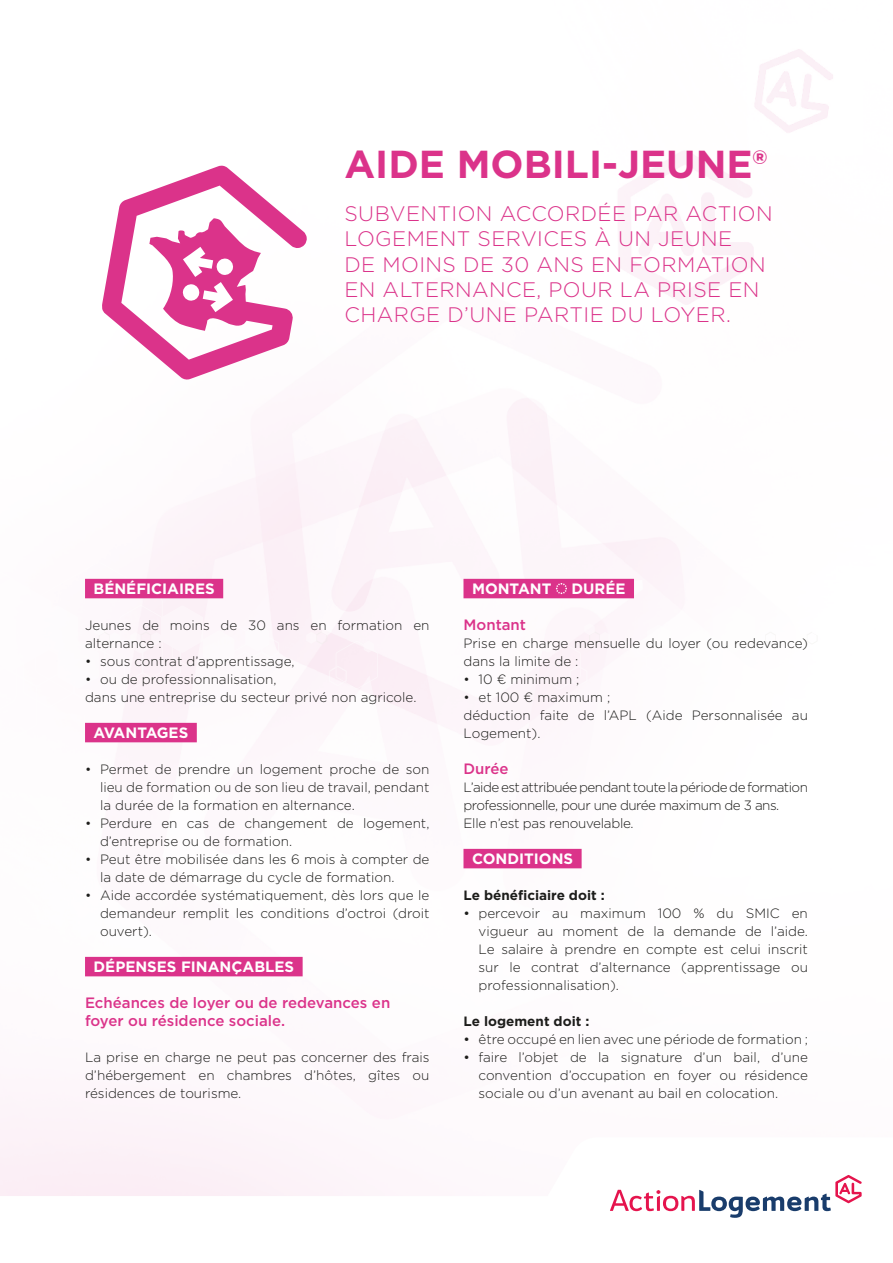
<style>
.page{position:relative;width:893px;height:1263px;background:#fff}
.page>*{position:absolute;margin:0;border:0;box-sizing:border-box;transform-origin:0 0}
.t1{font:700 39px "Gotham";color:#db338a}
.t2{font:300 21px/25.2px "Gotham";letter-spacing:.02em;color:#db338a}
.t3{font:500 15px/18px "Gotham";color:#db338a}
.t4{font:700 15px "Gotham";color:#fff}
.t5{font:700 15px "Gotham";letter-spacing:-.025em;color:#fff}
.t6{font:300 13.5px/18px "Gotham";color:#1d1d1b}
.t7{font:300 13.5px/18px "Gotham";letter-spacing:-.04em;color:#1d1d1b}
.t8{font:700 13.5px "Gotham";color:#1d1d1b}
.s1{font-weight:400}
</style>
<div class="page">
<svg style="left:0;top:521px;width:348px;height:239px"></svg>
<svg style="left:0;top:561px;width:378px;height:148px"></svg>
<svg style="left:0;top:1137px;width:849px;height:59px;fill:#fdf6fa"></svg>
<svg style="left:610px;top:1175px;width:252px;height:43px"></svg>
<svg style="left:568px;top:521px;width:154px;height:239px"></svg>
<div style="left:85px;top:579px;width:138px;height:19px;background:#db338a"></div>
<div style="left:85px;top:723px;width:112px;height:19px;background:#db338a"></div>
<div style="left:85px;top:957px;width:218px;height:19px;background:#db338a"></div>
<div style="left:463px;top:579px;width:171px;height:19px;background:#db338a"></div>
<div style="left:463px;top:849px;width:119px;height:19px;background:#db338a"></div>
<svg style="left:538px;top:561px;width:280px;height:148px"></svg>
<svg style="left:102px;top:166px;width:205px;height:214px"></svg>
<h1 class="t1" style="left:344px;top:138px;width:424px">AIDE MOBILI-JEUNE®</h1>
<h2 class="t2" style="left:344px;top:201px;width:430px">SUBVENTION ACCORDÉE PAR ACTION<br>LOGEMENT SERVICES À UN JEUNE<br>DE MOINS DE 30 ANS EN FORMATION<br>EN ALTERNANCE, POUR LA PRISE EN<br>CHARGE D’UNE PARTIE DU LOYER.</h2>
<p class="t4" style="left:94px;top:579px;width:123px">BÉNÉFICIAIRES</p>
<p class="t6" style="left:85px;top:616px;width:346px">Jeunes de moins de 30 ans en formation en alternance :</p>
<p class="t6" style="left:85px;top:652px;width:211px">• sous contrat d’apprentissage,</p>
<p class="t6" style="left:85px;top:670px;width:333px">• ou de professionnalisation,<br>dans une entreprise du secteur privé non agricole.</p>
<p class="t5" style="left:94px;top:723px;width:96px">AVANTAGES</p>
<p class="t6" style="left:100px;top:760px;width:331px;text-align:justify;text-indent:-15px">• Permet de prendre un logement proche de son lieu de formation ou de son lieu de travail, pendant la durée de la formation en alternance.</p>
<p class="t6" style="left:100px;top:814px;width:331px;text-indent:-15px">• Perdure en cas de changement de logement, d’entreprise ou de formation.</p>
<p class="t6" style="left:100px;top:850px;width:331px;text-indent:-15px">• Peut être mobilisée dans les 6 mois à compter de la date de démarrage du cycle de formation.</p>
<p class="t6" style="left:100px;top:886px;width:331px;text-align:justify;text-indent:-15px">• Aide accordée systématiquement, dès lors que le demandeur remplit les conditions d’octroi (droit ouvert).</p>
<p class="t4" style="left:94px;top:957px;width:202px">DÉPENSES FINANÇABLES</p>
<p class="t3" style="left:85px;top:994px;width:307px">Echéances de loyer ou de redevances en foyer ou résidence sociale.</p>
<p class="t6" style="left:85px;top:1048px;width:346px;text-align:justify">La prise en charge ne peut pas concerner des frais d’hébergement en chambres d’hôtes, gîtes ou résidences de tourisme.</p>
<p class="t4" style="left:472px;top:579px;width:81px">MONTANT</p>
<p class="t4" style="left:571px;top:579px;width:56px">DURÉE</p>
<p class="t3" style="left:463px;top:616px;width:64px">Montant</p>
<p class="t6" style="left:463px;top:634px;width:346px">Prise en charge mensuelle du loyer (ou redevance) dans la limite de :</p>
<p class="t6" style="left:463px;top:670px;width:118px">• 10 € minimum ;</p>
<p class="t6" style="left:463px;top:688px;width:346px">• et 100 € maximum ;<br>déduction faite de l’APL (Aide Personnalisée au<br>Logement).</p>
<p class="t3" style="left:463px;top:760px;width:47px">Durée</p>
<p class="t7" style="left:463px;top:778px;width:346px">L’aide est attribuée pendant toute la période de formation professionnelle, pour une durée maximum de 3 ans.<br>Elle n’est pas renouvelable.</p>
<p class="t4" style="left:472px;top:849px;width:103px">CONDITIONS</p>
<p class="t8" style="left:463px;top:886px;width:143px">Le bénéficiaire doit :</p>
<p class="t6" style="left:478px;top:904px;width:331px;text-align:justify;text-indent:-15px"><span class="s1">•</span> percevoir au maximum 100 % du SMIC en vigueur au moment de la demande de l’aide.<br>Le salaire à prendre en compte est celui inscrit sur le contrat d’alternance (apprentissage ou professionnalisation).</p>
<p class="t8" style="left:463px;top:1012px;width:127px">Le logement doit :</p>
<p class="t6" style="left:463px;top:1030px;width:346px"><span class="s1">•</span> être occupé en lien avec une période de formation ;</p>
<p class="t6" style="left:478px;top:1048px;width:331px;text-align:justify;text-indent:-15px"><span class="s1">•</span> faire l’objet de la signature d’un bail, d’une convention d’occupation en foyer ou résidence sociale ou d’un avenant au bail en colocation.</p>
</div>
